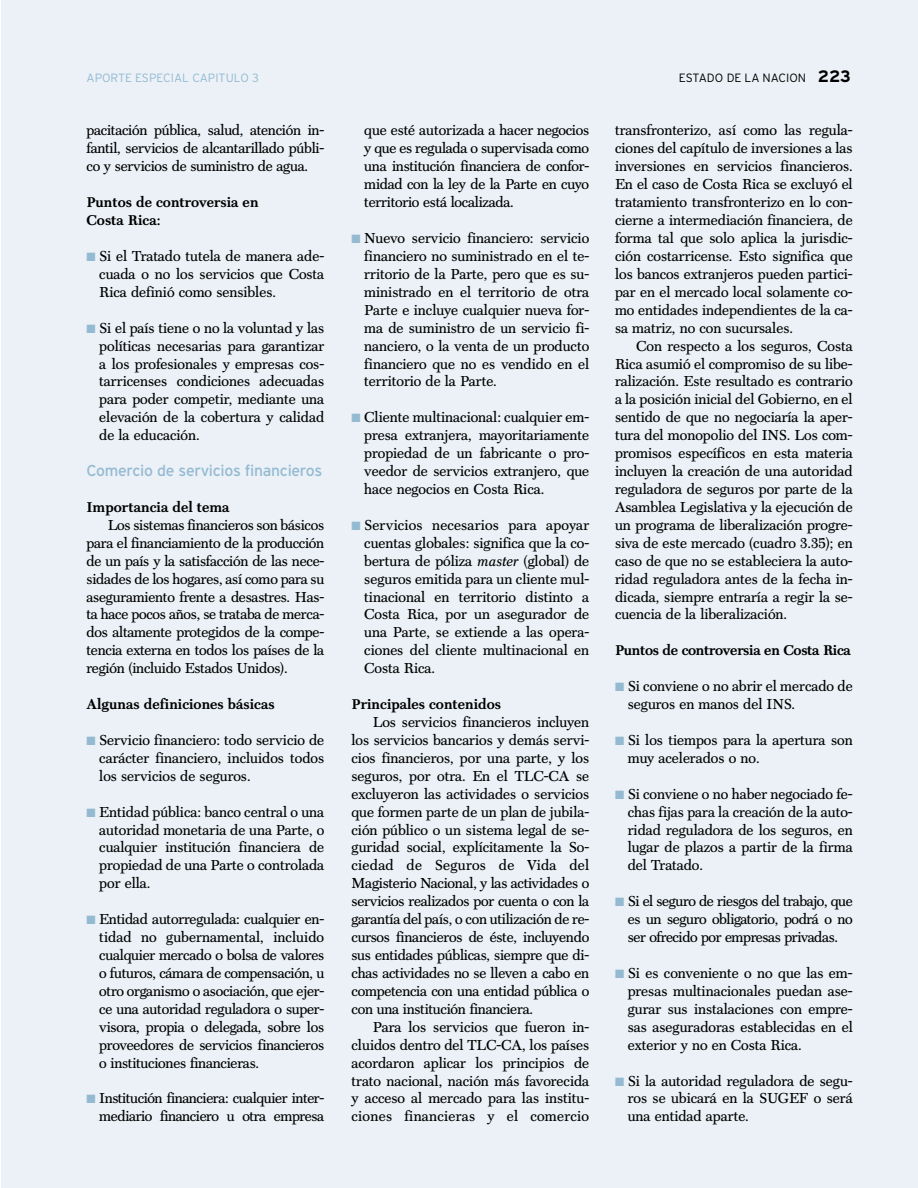
<style>
.page{position:relative;width:918px;height:1188px;background:#fff}
.page>*{position:absolute;margin:0;border:0;box-sizing:border-box;transform-origin:0 0}
.t1{font:15.75px "Interstate";letter-spacing:-.02em;color:#94bad2}
.t2{font:14.55px/18px "Scotch Text";color:#000;text-align:justify}
.t3{font:14.55px/18px "Scotch Text";letter-spacing:-.025em;color:#000;text-align:right}
.t4{font:700 14.25px/18px "Scotch Text";color:#000}
.t5{font:700 14.25px "Scotch Text";letter-spacing:-.02em;color:#000}
.t6{font:300 12px "Interstate";color:#94bad2}
.t7{font:300 12px "Interstate";color:#000}
.s1{font-weight:700;font-size:16.5px}
.s2{color:#94bad2}
.s3{font-style:italic}
</style>
<div class="page">
<div style="left:1px;top:0;width:917px;height:1188px;background:#ebf1f6"></div>
<p class="t6" style="left:87px;top:73px;width:174px">APORTE ESPECIAL CAPITULO 3</p>
<p class="t7" style="left:679px;top:73px;width:174px">ESTADO DE LA NACION <span class="s1">223</span></p>
<p class="t2" style="left:87px;top:122px;width:239px">pacitación pública, salud, atención in&shy;fantil, servicios de alcantarillado públi&shy;co y servicios de suministro de agua.</p>
<p class="t4" style="left:87px;top:194px;width:174px">Puntos de controversia en<br>Costa Rica:</p>
<p class="t2" style="left:99px;top:248px;width:226px;text-indent:-13px"><span class="s2">■</span> Si el Tratado tutela de manera ade&shy;cuada o no los servicios que Costa Rica definió como sensibles.</p>
<p class="t2" style="left:99px;top:319px;width:226px;text-indent:-13px"><span class="s2">■</span> Si el país tiene o no la voluntad y las políticas necesarias para garantizar a los profesionales y empresas cos&shy;tarricenses condiciones adecuadas para poder competir, mediante una elevación de la cobertura y calidad de la educación.</p>
<p class="t1" style="left:87px;top:465px;width:237px">Comercio de servicios financieros</p>
<p class="t4" style="left:87px;top:499px;width:145px">Importancia del tema</p>
<p class="t2" style="left:87px;top:516px;width:239px;text-indent:21px">Los sistemas financieros son básicos para el financiamiento de la producción de un país y la satisfacción de las nece&shy;sidades de los hogares, así como para su aseguramiento frente a desastres. Has&shy;ta hace pocos años, se trataba de merca&shy;dos altamente protegidos de la compe&shy;tencia externa en todos los países de la región (incluido Estados Unidos).</p>
<p class="t4" style="left:87px;top:696px;width:190px">Algunas definiciones básicas</p>
<p class="t2" style="left:99px;top:732px;width:226px;text-indent:-13px"><span class="s2">■</span> Servicio financiero: todo servicio de carácter financiero, incluidos todos los servicios de seguros.</p>
<p class="t2" style="left:99px;top:803px;width:226px;text-indent:-13px"><span class="s2">■</span> Entidad pública: banco central o una autoridad monetaria de una Parte, o cualquier institución financiera de propiedad de una Parte o controlada por ella.</p>
<p class="t2" style="left:99px;top:911px;width:227px;text-indent:-13px"><span class="s2">■</span> Entidad autorregulada: cualquier en&shy;tidad no gubernamental, incluido cualquier mercado o bolsa de valores o futuros, cámara de compensación, u otro organismo o asociación, que ejer&shy;ce una autoridad reguladora o super&shy;visora, propia o delegada, sobre los proveedores de servicios financieros o instituciones financieras.</p>
<p class="t3" style="left:87px;top:1090px;width:239px"><span class="s2">■</span> Institución financiera: cualquier inter&shy;mediario financiero u otra empresa</p>
<p class="t2" style="left:364px;top:122px;width:226px">que esté autorizada a hacer negocios y que es regulada o supervisada como una institución financiera de confor&shy;midad con la ley de la Parte en cuyo territorio está localizada.</p>
<p class="t2" style="left:364px;top:230px;width:226px;text-indent:-13px"><span class="s2">■</span> Nuevo servicio financiero: servicio financiero no suministrado en el te&shy;rritorio de la Parte, pero que es su&shy;ministrado en el territorio de otra Parte e incluye cualquier nueva for&shy;ma de suministro de un servicio fi&shy;nanciero, o la venta de un producto financiero que no es vendido en el territorio de la Parte.</p>
<p class="t2" style="left:364px;top:409px;width:226px;text-indent:-13px"><span class="s2">■</span> Cliente multinacional: cualquier em&shy;presa extranjera, mayoritariamente propiedad de un fabricante o pro&shy;veedor de servicios extranjero, que hace negocios en Costa Rica.</p>
<p class="t2" style="left:364px;top:516px;width:226px;text-indent:-13px"><span class="s2">■</span> Servicios necesarios para apoyar cuentas globales: significa que la co&shy;bertura de póliza <span class="s3">master</span> (global) de seguros emitida para un cliente mul&shy;tinacional en territorio distinto a Costa Rica, por un asegurador de una Parte, se extiende a las opera&shy;ciones del cliente multinacional en Costa Rica.</p>
<p class="t4" style="left:352px;top:696px;width:151px">Principales contenidos</p>
<p class="t2" style="left:352px;top:714px;width:239px;text-indent:21px">Los servicios financieros incluyen los servicios bancarios y demás servi&shy;cios financieros, por una parte, y los seguros, por otra. En el TLC-CA se excluyeron las actividades o servicios que formen parte de un plan de jubila&shy;ción público o un sistema legal de se&shy;guridad social, explícitamente la So&shy;ciedad de Seguros de Vida del Magisterio Nacional, y las actividades o servicios realizados por cuenta o con la garantía del país, o con utilización de re&shy;cursos financieros de éste, incluyendo sus entidades públicas, siempre que di&shy;chas actividades no se lleven a cabo en competencia con una entidad pública o con una institución financiera.</p>
<p class="t2" style="left:352px;top:1018px;width:239px;text-indent:21px">Para los servicios que fueron in&shy;cluidos dentro del TLC-CA, los países acordaron aplicar los principios de trato nacional, nación más favorecida y acceso al mercado para las institu&shy;ciones financieras y el comercio</p>
<p class="t2" style="left:615px;top:122px;width:239px">transfronterizo, así como las regula&shy;ciones del capítulo de inversiones a las inversiones en servicios financieros.<br>En el caso de Costa Rica se excluyó el tratamiento transfronterizo en lo con&shy;cierne a intermediación financiera, de forma tal que solo aplica la jurisdic&shy;ción costarricense. Esto significa que los bancos extranjeros pueden partici&shy;par en el mercado local solamente co&shy;mo entidades independientes de la ca&shy;sa matriz, no con sucursales.</p>
<p class="t2" style="left:615px;top:337px;width:239px;text-indent:21px">Con respecto a los seguros, Costa Rica asumió el compromiso de su libe&shy;ralización. Este resultado es contrario a la posición inicial del Gobierno, en el sentido de que no negociaría la aper&shy;tura del monopolio del INS. Los com&shy;promisos específicos en esta materia incluyen la creación de una autoridad reguladora de seguros por parte de la Asamblea Legislativa y la ejecución de un programa de liberalización progre&shy;siva de este mercado (cuadro 3.35); en caso de que no se estableciera la auto&shy;ridad reguladora antes de la fecha in&shy;dicada, siempre entraría a regir la se&shy;cuencia de la liberalización.</p>
<p class="t5" style="left:615px;top:643px;width:238px">Puntos de controversia en Costa Rica</p>
<p class="t2" style="left:628px;top:678px;width:226px;text-indent:-13px"><span class="s2">■</span> Si conviene o no abrir el mercado de seguros en manos del INS.</p>
<p class="t2" style="left:628px;top:732px;width:226px;text-indent:-13px"><span class="s2">■</span> Si los tiempos para la apertura son muy acelerados o no.</p>
<p class="t2" style="left:628px;top:785px;width:226px;text-indent:-13px"><span class="s2">■</span> Si conviene o no haber negociado fe&shy;chas fijas para la creación de la auto&shy;ridad reguladora de los seguros, en lugar de plazos a partir de la firma del Tratado.</p>
<p class="t2" style="left:628px;top:893px;width:226px;text-indent:-13px"><span class="s2">■</span> Si el seguro de riesgos del trabajo, que es un seguro obligatorio, podrá o no ser ofrecido por empresas privadas.</p>
<p class="t2" style="left:628px;top:965px;width:226px;text-indent:-13px"><span class="s2">■</span> Si es conveniente o no que las em&shy;presas multinacionales puedan ase&shy;gurar sus instalaciones con empre&shy;sas aseguradoras establecidas en el exterior y no en Costa Rica.</p>
<p class="t2" style="left:628px;top:1072px;width:226px;text-indent:-13px"><span class="s2">■</span> Si la autoridad reguladora de segu&shy;ros se ubicará en la SUGEF o será una entidad aparte.</p>
</div>
